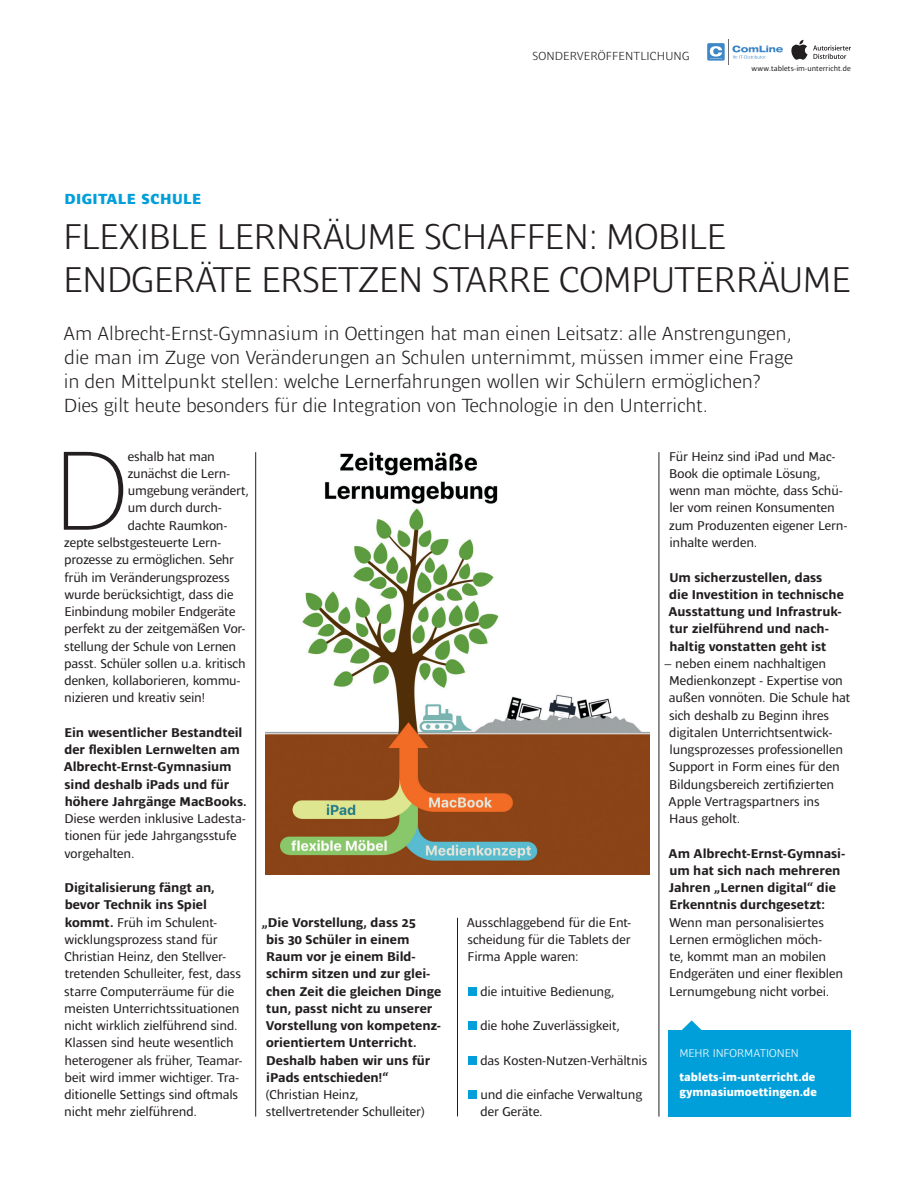
<style>
.page{position:relative;width:915px;height:1191px;background:#fff}
.page>*{position:absolute;margin:0;border:0;box-sizing:border-box;transform-origin:0 0}
.t1{font:100 115.2px "Ardoise Ptf";color:#231f20}
.t2{font:300 36.75px/42.8px "Ardoise Ptf";letter-spacing:-.02em;color:#231f20}
.t3{font:300 19.5px/24px "Ardoise Ptf";color:#231f20}
.t4{font:800 15px "Ardoise Ptf";letter-spacing:.03em;color:#009fda}
.t5{font:13.05px/17.2px "Ardoise Ptf";letter-spacing:-.005em;color:#231f20}
.t6{font:700 13.05px/17.2px "Ardoise Ptf";color:#231f20}
.t7{font:300 12px "Ardoise Ptf";letter-spacing:.01em;color:#231f20}
.t8{font:800 11.55px/15px "Ardoise Ptf";letter-spacing:.005em;color:#fff}
.t9{font:300 11.55px "Ardoise Ptf";letter-spacing:-.015em;color:#fff}
.t10{font:7.5px "Ardoise Ptf";letter-spacing:.01em;color:#231f20}
.s1{font-weight:700}
</style>
<div class="page">
<img style="left:265px;top:452px;width:384px;height:423px">
<hr style="left:255px;top:452px;width:1px;height:664px;background:#231f20">
<hr style="left:658px;top:452px;width:1px;height:664px;background:#231f20">
<hr style="left:457px;top:917px;width:1px;height:199px;background:#231f20">
<svg style="left:791px;top:40px;width:59px;height:20px"></svg>
<svg style="left:707px;top:39px;width:75px;height:25px"></svg>
<svg style="left:682px;top:1020px;width:20px;height:10px"></svg>
<div style="left:668px;top:1030px;width:182px;height:86px;background:#009fda"></div>
<div style="left:468px;top:987px;width:8px;height:8px;background:#009fda"></div>
<div style="left:468px;top:1021px;width:8px;height:9px;background:#009fda"></div>
<div style="left:468px;top:1056px;width:8px;height:8px;background:#009fda"></div>
<div style="left:468px;top:1090px;width:8px;height:9px;background:#009fda"></div>
<p class="t7" style="left:532px;top:47px;width:158px">SONDERVERÖFFENTLICHUNG</p>
<p class="t10" style="left:751px;top:63px;width:101px">www.tablets-im-unterricht.de</p>
<p class="t4" style="left:64px;top:187px;width:138px">DIGITALE SCHULE</p>
<h2 class="t2" style="left:63px;top:212px;width:789px">FLEXIBLE LERNRÄUME SCHAFFEN: MOBILE<br>ENDGERÄTE ERSETZEN STARRE COMPUTERRÄUME</h2>
<p class="t3" style="left:63px;top:320px;width:731px">Am Albrecht-Ernst-Gymnasium in Oettingen hat man einen Leitsatz: alle Anstrengungen, die man im Zuge von Veränderungen an Schulen unternimmt, müssen immer eine Frage in den Mittelpunkt stellen: welche Lernerfahrungen wollen wir Schülern ermöglichen?<br>Dies gilt heute besonders für die Integration von Technologie in den Unterricht.</p>
<h1 class="t1" style="left:51px;top:405px;width:78px">D</h1>
<p class="t5" style="left:128px;top:446px;width:89px">eshalb hat man</p>
<p class="t5" style="left:127px;top:464px;width:104px">zunächst die Lern-</p>
<p class="t5" style="left:128px;top:481px;width:123px">umgebung verändert,</p>
<p class="t5" style="left:128px;top:498px;width:95px">um durch durch-</p>
<p class="t5" style="left:128px;top:515px;width:101px">dachte Raumkon-</p>
<p class="t5" style="left:64px;top:533px;width:159px">zepte selbstgesteuerte Lern-</p>
<p class="t5" style="left:64px;top:550px;width:171px">prozesse zu ermöglichen. Sehr</p>
<p class="t5" style="left:65px;top:567px;width:166px">früh im Veränderungsprozess</p>
<p class="t5" style="left:64px;top:584px;width:170px">wurde berücksichtigt, dass die</p>
<p class="t5" style="left:64px;top:602px;width:172px">Einbindung mobiler Endgeräte</p>
<p class="t5" style="left:64px;top:619px;width:182px">perfekt zu der zeitgemäßen Vor-</p>
<p class="t5" style="left:64px;top:636px;width:173px">stellung der Schule von Lernen</p>
<p class="t5" style="left:64px;top:653px;width:183px">passt. Schüler sollen u.a. kritisch</p>
<p class="t5" style="left:64px;top:671px;width:177px">denken, kollaborieren, kommu-</p>
<p class="t5" style="left:64px;top:688px;width:142px">nizieren und kreativ sein!</p>
<p class="t6" style="left:64px;top:722px;width:184px">Ein wesentlicher Bestandteil der flexiblen Lernwelten am<br>Albrecht-Ernst-Gymnasium sind deshalb iPads und für höhere Jahrgänge MacBooks.</p>
<p class="t5" style="left:64px;top:809px;width:182px">Diese werden inklusive Ladesta&shy;tionen für jede Jahrgangsstufe vorgehalten.</p>
<p class="t5" style="left:64px;top:878px;width:179px"><span class="s1">Digitalisierung fängt an, bevor Technik ins Spiel kommt.</span> Früh im Schulent&shy;wicklungsprozess stand für<br>Christian Heinz, den Stellver&shy;tretenden Schulleiter, fest, dass starre Computerräume für die meisten Unterrichtssituationen nicht wirklich zielführend sind.<br>Klassen sind heute wesentlich heterogener als früher, Teamar&shy;beit wird immer wichtiger. Tra&shy;ditionelle Settings sind oftmals nicht mehr zielführend.</p>
<p class="t6" style="left:266px;top:912px;width:177px;text-indent:-4px">„Die Vorstellung, dass 25<br>bis 30 Schüler in einem<br>Raum vor je einem Bild&shy;schirm sitzen und zur glei&shy;chen Zeit die gleichen Dinge tun, passt nicht zu unserer<br>Vorstellung von kompetenz&shy;orientiertem Unterricht.<br>Deshalb haben wir uns für iPads entschieden!“</p>
<p class="t5" style="left:266px;top:1085px;width:160px">(Christian Heinz, stellvertretender Schulleiter)</p>
<p class="t5" style="left:466px;top:912px;width:166px;text-align:justify">Ausschlaggebend für die Ent&shy;scheidung für die Tablets der Firma Apple waren:</p>
<p class="t5" style="left:480px;top:981px;width:136px">die intuitive Bedienung,</p>
<p class="t5" style="left:480px;top:1016px;width:141px">die hohe Zuverlässigkeit,</p>
<p class="t5" style="left:480px;top:1050px;width:168px">das Kosten-Nutzen-Verhältnis</p>
<p class="t5" style="left:480px;top:1085px;width:163px">und die einfache Verwaltung der Geräte.</p>
<p class="t5" style="left:668px;top:446px;width:180px">Für Heinz sind iPad und Mac-<br>Book die optimale Lösung, wenn man möchte, dass Schü&shy;ler vom reinen Konsumenten zum Produzenten eigener Lern&shy;inhalte werden.</p>
<p class="t6" style="left:668px;top:567px;width:177px">Um sicherzustellen, dass<br>die Investition in technische<br>Ausstattung und Infrastruk&shy;tur zielführend und nach&shy;haltig vonstatten geht ist</p>
<p class="t5" style="left:664px;top:653px;width:187px">– neben einem nachhaltigen<br>Medienkonzept - Expertise von außen vonnöten. Die Schule hat sich deshalb zu Beginn ihres digitalen Unterrichtsentwick&shy;lungsprozesses professionellen<br>Support in Form eines für den<br>Bildungsbereich zertifizierten<br>Apple Vertragspartners ins<br>Haus geholt.</p>
<p class="t6" style="left:668px;top:843px;width:178px">Am Albrecht-Ernst-Gymnasi&shy;um hat sich nach mehreren<br>Jahren „Lernen digital“ die<br>Erkenntnis durchgesetzt:</p>
<p class="t5" style="left:668px;top:912px;width:175px">Wenn man personalisiertes<br>Lernen ermöglichen möch-<br>te, kommt man an mobilen<br>Endgeräten und einer flexiblen<br>Lernumgebung nicht vorbei.</p>
<p class="t9" style="left:679px;top:1044px;width:121px">MEHR INFORMATIONEN</p>
<p class="t8" style="left:679px;top:1068px;width:139px">tablets-im-unterricht.de gymnasiumoettingen.de</p>
</div>
